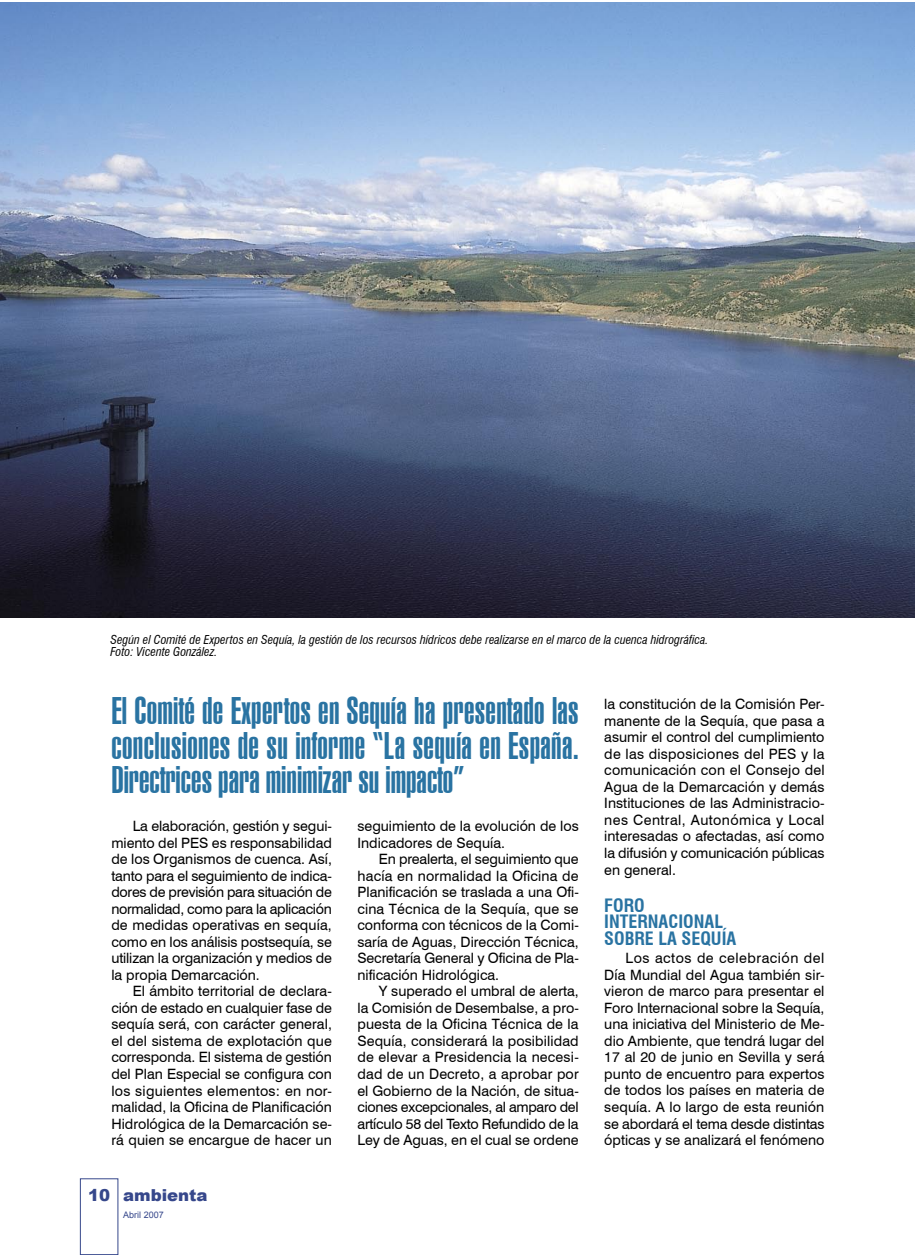
<style>
.page{position:relative;width:915px;height:1255px;background:#fff}
.page>*{position:absolute;margin:0;border:0;box-sizing:border-box;transform-origin:0 0}
.sumario{font:900 extra-condensed 37.5px/34px "Swiss 911 BT";color:#2973a2;text-align:justify}
.Ladillo{font:700 condensed 18px/16.5px "Swiss 721 BT";color:#2973a2}
.t1{font:900 16.5px "Arial";color:#36478b}
.Texto_general{font:14.25px/16.5px "Swiss 721 BT";color:#000;text-align:justify}
.Pié_de_foto{font:italic condensed 12px/12px "Swiss 721 BT";color:#000}
.t2{font:9px "Arial";color:#36478b}
</style>
<div class="page">
<div style="left:80px;top:1178px;width:38px;height:76px;border:1px solid #36478b"></div>
<img style="left:0;top:3px;width:914px;height:614px">
<p class="Pié_de_foto" style="left:111px;top:633px;width:599px">Según el Comité de Expertos en Sequía, la gestión de los recursos hídricos debe realizarse en el marco de la cuenca hidrográfica.<br>Foto: Vicente González.</p>
<p class="sumario" style="left:111px;top:695px;width:469px">El Comité de Expertos en Sequía ha presentado las conclusiones de su informe “La sequía en España.<br>Directrices para minimizar su impacto”</p>
<p class="Texto_general" style="left:111px;top:817px;width:222px;text-indent:21px">La elaboración, gestión y segui&shy;miento del PES es responsabilidad de los Organismos de cuenca. Así, tanto para el seguimiento de indica&shy;dores de previsión para situación de normalidad, como para la aplicación de medidas operativas en sequía, como en los análisis postsequía, se utilizan la organización y medios de la propia Demarcación.</p>
<p class="Texto_general" style="left:111px;top:982px;width:222px;text-indent:21px">El ámbito territorial de declara&shy;ción de estado en cualquier fase de sequía será, con carácter general, el del sistema de explotación que corresponda. El sistema de gestión del Plan Especial se configura con los siguientes elementos: en nor&shy;malidad, la Oficina de Planificación Hidrológica de la Demarcación se&shy;rá quien se encargue de hacer un</p>
<p class="t1" style="left:88px;top:1182px;width:24px">10</p>
<p class="t1" style="left:123px;top:1182px;width:86px">ambienta</p>
<p class="t2" style="left:123px;top:1208px;width:42px">Abril 2007</p>
<p class="Texto_general" style="left:357px;top:817px;width:223px">seguimiento de la evolución de los<br>Indicadores de Sequía.</p>
<p class="Texto_general" style="left:357px;top:850px;width:223px;text-indent:21px">En prealerta, el seguimiento que hacía en normalidad la Oficina de Planificación se traslada a una Ofi&shy;cina Técnica de la Sequía, que se conforma con técnicos de la Comi&shy;saría de Aguas, Dirección Técnica, Secretaría General y Oficina de Pla&shy;nificación Hidrológica.</p>
<p class="Texto_general" style="left:357px;top:982px;width:223px;text-indent:21px">Y superado el umbral de alerta, la Comisión de Desembalse, a pro&shy;puesta de la Oficina Técnica de la Sequía, considerará la posibilidad de elevar a Presidencia la necesi&shy;dad de un Decreto, a aprobar por el Gobierno de la Nación, de situa&shy;ciones excepcionales, al amparo del artículo 58 del Texto Refundido de la Ley de Aguas, en el cual se ordene</p>
<p class="Texto_general" style="left:604px;top:696px;width:222px">la constitución de la Comisión Per&shy;manente de la Sequía, que pasa a asumir el control del cumplimiento de las disposiciones del PES y la comunicación con el Consejo del Agua de la Demarcación y demás Instituciones de las Administracio&shy;nes Central, Autonómica y Local interesadas o afectadas, así como la difusión y comunicación públicas en general.</p>
<p class="Ladillo" style="left:604px;top:897px;width:133px">FORO<br>INTERNACIONAL<br>SOBRE LA SEQUÍA</p>
<p class="Texto_general" style="left:604px;top:949px;width:222px;text-indent:21px">Los actos de celebración del Día Mundial del Agua también sir&shy;vieron de marco para presentar el Foro Internacional sobre la Sequía, una iniciativa del Ministerio de Me&shy;dio Ambiente, que tendrá lugar del 17 al 20 de junio en Sevilla y será punto de encuentro para expertos de todos los países en materia de sequía. A lo largo de esta reunión se abordará el tema desde distintas ópticas y se analizará el fenómeno</p>
</div>
